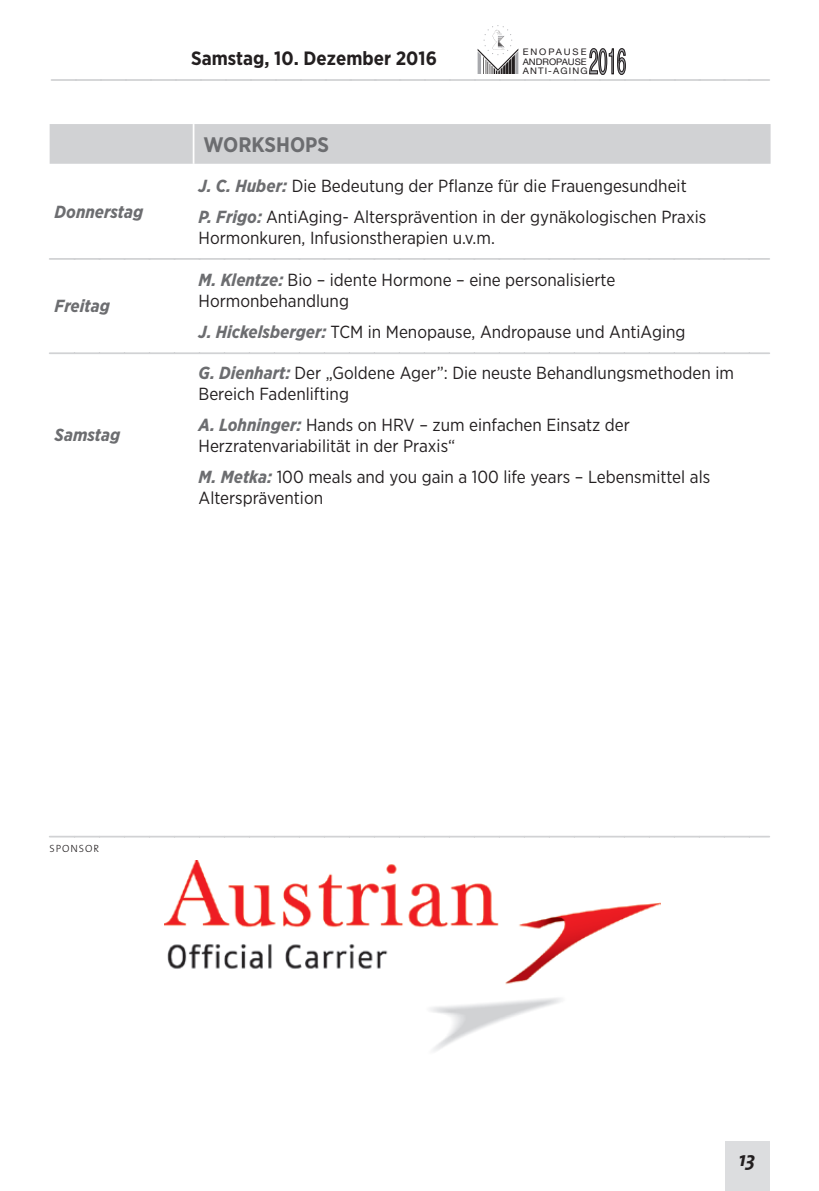
<style>
.page{position:relative;width:819px;height:1191px;background:#fff}
.page>*{position:absolute;margin:0;border:0;box-sizing:border-box;transform-origin:0 0}
.t1{font:35.88px "Helvetica";color:#a8a9ad;scale:.45 1}
.t2{font:700 21px "Gotham Narrow";color:#6c6d70}
.t3{font:italic 700 21px "The Sans";color:#231f20}
.t4{font:700 19.25px "Gotham Narrow";color:#231f20}
.t5{font:17.5px/21px "Gotham Narrow";color:#231f20}
.t6{font:italic 700 17.5px "Gotham Narrow";color:#6c6d70}
.t7{font:300 10.5px "The Sans";letter-spacing:.09em;color:#231f20}
.t8{font:9.1px/9.3px "Helvetica Neue";letter-spacing:.12em;color:#231f20;scale:1.05 1}
.s1{font-weight:700;font-style:italic;color:#6c6d70}
</style>
<div class="page">
<div style="left:724px;top:1141px;width:45px;height:50px;background:#dcdddf"></div>
<svg style="left:51px;top:25px;width:718px;height:56px"></svg>
<div style="left:50px;top:124px;width:720px;height:40px;background:#d1d2d4"></div>
<hr style="left:193px;top:124px;width:1px;height:40px;background:#fff">
<svg style="left:50px;top:258px;width:719px;height:2px"></svg>
<svg style="left:50px;top:352px;width:719px;height:2px"></svg>
<img style="left:165px;top:860px;width:495px;height:191px">
<svg style="left:50px;top:835px;width:719px;height:2px"></svg>
<p class="t6" style="left:55px;top:200px;width:90px">Donnerstag</p>
<p class="t6" style="left:55px;top:295px;width:57px">Freitag</p>
<p class="t6" style="left:55px;top:424px;width:67px">Samstag</p>
<p class="t4" style="left:191px;top:46px;width:247px">Samstag, 10. Dezember 2016</p>
<p class="t2" style="left:203px;top:131px;width:127px">WORKSHOPS</p>
<h1 class="t1" style="left:589px;top:34px;width:83px">2016</h1>
<p class="t8" style="left:522px;top:47px;width:63px">ENOPAUSE<br>ANDROPAUSE<br>ANTI-AGING</p>
<p class="t5" style="left:198px;top:170px;width:509px;line-height:31px"><span class="s1">J. C. Huber:</span> Die Bedeutung der Pflanze für die Frauengesundheit<br><span class="s1">P. Frigo:</span> AntiAging- Altersprävention in der gynäkologischen Praxis</p>
<p class="t5" style="left:198px;top:227px;width:298px">Hormonkuren, Infusionstherapien u.v.m.</p>
<p class="t5" style="left:198px;top:269px;width:418px"><span class="s1">M. Klentze:</span> Bio – idente Hormone – eine personalisierte<br>Hormonbehandlung</p>
<p class="t5" style="left:198px;top:321px;width:488px"><span class="s1">J. Hickelsberger:</span> TCM in Menopause, Andropause und AntiAging</p>
<p class="t5" style="left:198px;top:362px;width:537px"><span class="s1">G. Dienhart:</span> Der „Goldene Ager”: Die neuste Behandlungsmethoden im<br>Bereich Fadenlifting</p>
<p class="t5" style="left:198px;top:414px;width:433px"><span class="s1">A. Lohninger:</span> Hands on HRV – zum einfachen Einsatz der<br>Herzratenvariabilität in der Praxis“</p>
<p class="t5" style="left:198px;top:465px;width:513px"><span class="s1">M. Metka:</span> 100 meals and you gain a 100 life years – Lebensmittel als<br>Altersprävention</p>
<p class="t7" style="left:50px;top:839px;width:51px">SPONSOR</p>
<p class="t3" style="left:738px;top:1141px;width:18px">13</p>
</div>
